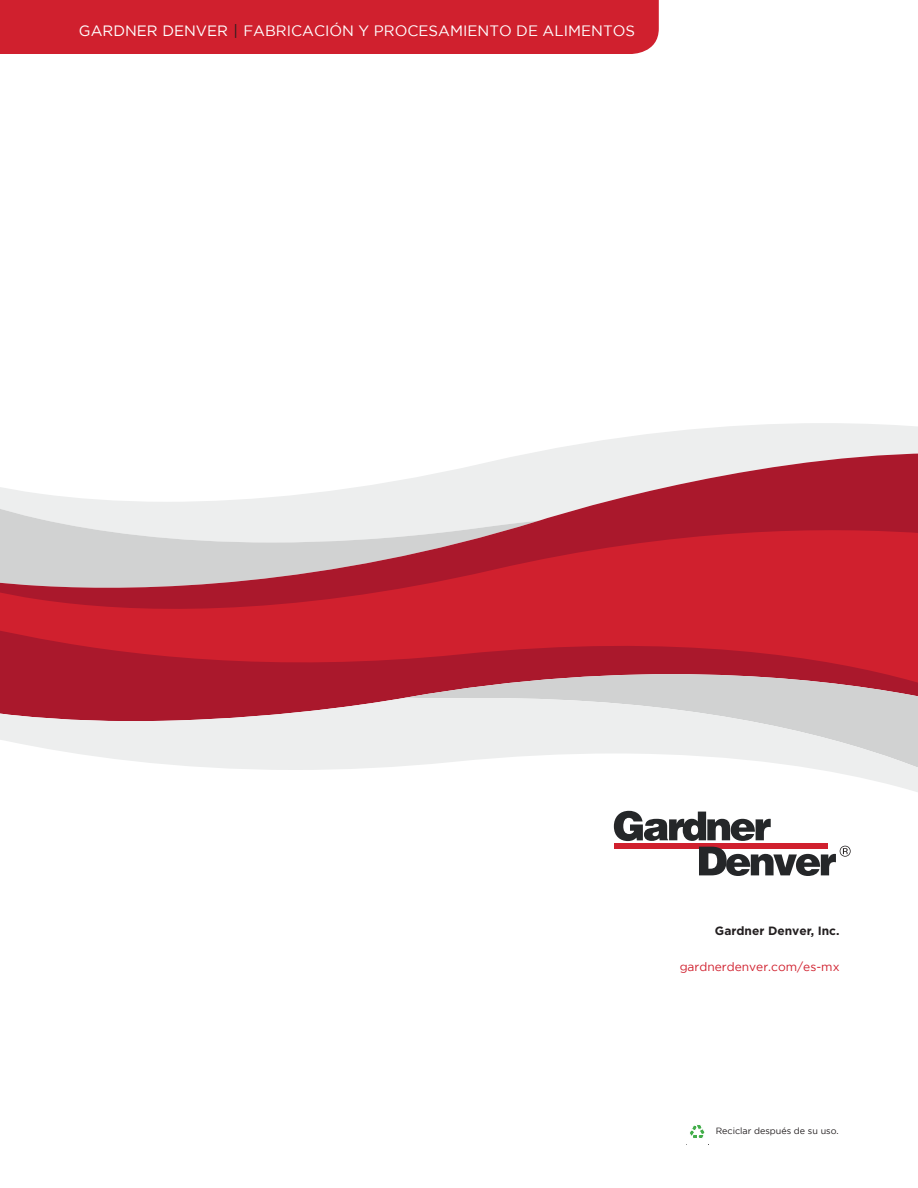
<style>
.page{position:relative;width:918px;height:1188px;background:#fff}
.page>*{position:absolute;margin:0;border:0;box-sizing:border-box;transform-origin:0 0}
.t1{font:15px "Gotham";color:#fff}
.t2{font:12px "Gotham";color:#d0202e}
.t3{font:700 12px "Gotham";color:#231f20}
.t4{font:9px "Gotham";color:#231f20}
.s1{font-style:inherit}
.s2{color:#231f20}
</style>
<div class="page">
<svg style="left:534px;top:423px;width:384px;height:30px;fill:#edeeee"></svg>
<svg style="left:0;top:453px;width:918px;height:245px"></svg>
<svg style="left:0;top:526px;width:918px;height:161px;background:#c73e4b"></svg>
<svg style="left:405px;top:658px;width:513px;height:40px;background:#bc6470"></svg>
<svg style="left:0;top:698px;width:918px;height:94px;fill:#edeeee"></svg>
<svg style="left:686px;top:1124px;width:23px;height:21px"></svg>
<svg style="left:614px;top:811px;width:237px;height:65px"></svg>
<div style="left:0;top:0;width:659px;height:54px;background:#d0202e"></div>
<p class="t1" style="left:79px;top:23px;width:558px"><span class="s1">GARDNER DENVER</span> <span class="s2">|</span> FABRICACIÓN Y PROCESAMIENTO DE ALIMENTOS</p>
<p class="t3" style="left:715px;top:922px;width:126px">Gardner Denver, Inc.</p>
<p class="t2" style="left:680px;top:960px;width:161px">gardnerdenver.com/es-mx</p>
<p class="t4" style="left:716px;top:1126px;width:124px">Reciclar después de su uso.</p>
</div>
